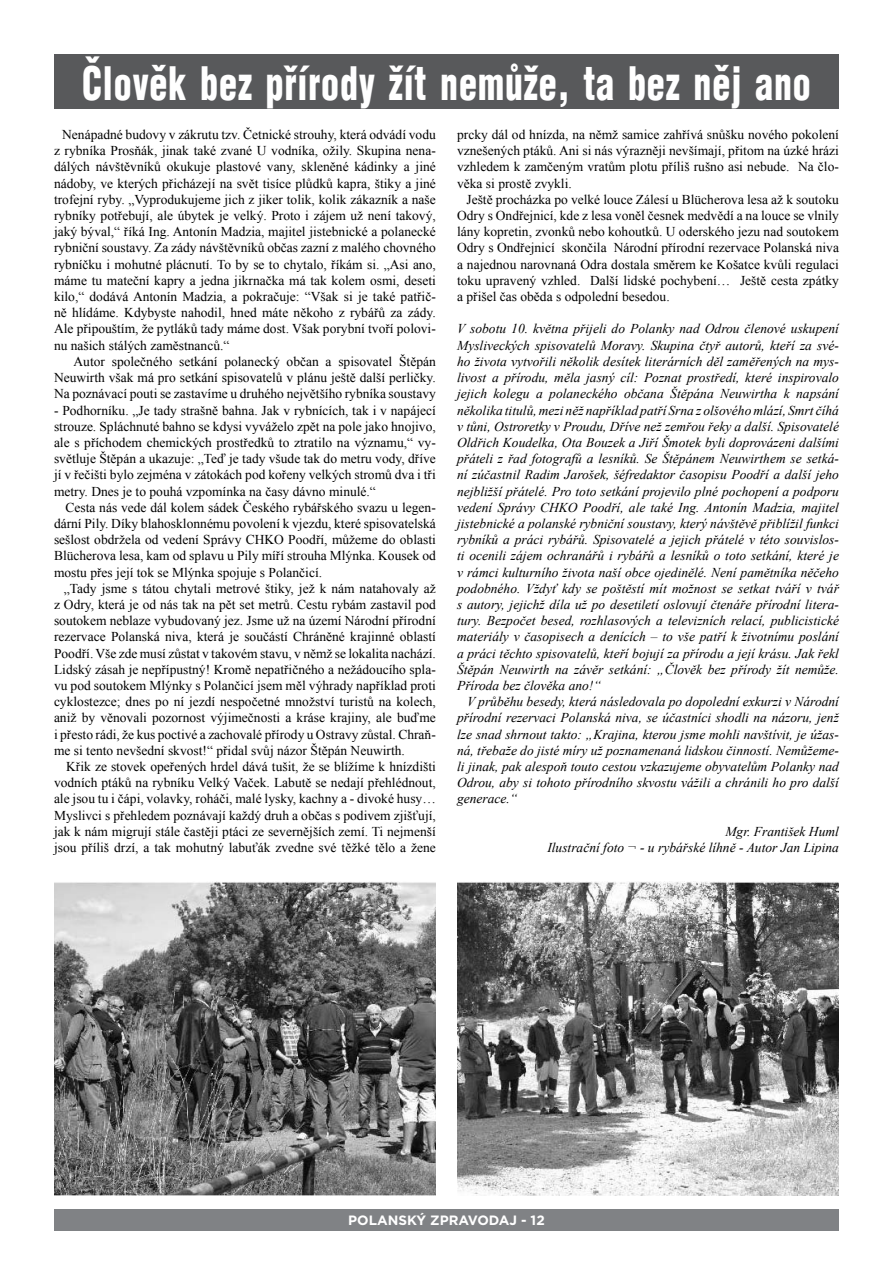
<style>
.page{position:relative;width:893px;height:1263px;background:#fff}
.page>*{position:absolute;margin:0;border:0;box-sizing:border-box;transform-origin:0 0}
.t1{font:900 45px "Switzerland Cond";letter-spacing:.025em;color:#fff;scale:.8 1}
.t2{font:13.5px/16.2px "Times New Roman";color:#000;text-align:justify}
.t3{font:italic 13.5px/16.2px "Times New Roman";color:#000;text-align:justify}
.t4{font:700 13.5px "Gotham";color:#fff}
</style>
<div class="page">
<div style="left:54px;top:1209px;width:785px;height:21px;background:#808285"></div>
<div style="left:54px;top:54px;width:785px;height:54px;background:#58595b"></div>
<img style="left:54px;top:882px;width:382px;height:314px">
<img style="left:457px;top:882px;width:382px;height:314px">
<h1 class="t1" style="left:82px;top:54px;width:913px">Člověk bez přírody žít nemůže, ta bez něj ano</h1>
<p class="t2" style="left:54px;top:126px;width:383px;text-indent:8px">Nenápadné budovy v zákrutu tzv. Četnické strouhy, která odvádí vodu z rybníka Prosňák, jinak také zvané U vodníka, ožily. Skupina nena&shy;dálých návštěvníků okukuje plastové vany, skleněné kádinky a jiné nádoby, ve kterých přicházejí na svět tisíce plůdků kapra, štiky a jiné trofejní ryby. „Vyprodukujeme jich z jiker tolik, kolik zákazník a naše rybníky potřebují, ale úbytek je velký. Proto i zájem už není takový, jaký býval,“ říká Ing. Antonín Madzia, majitel jistebnické a polanecké rybniční soustavy. Za zády návštěvníků občas zazní z malého chovného rybníčku i mohutné plácnutí. To by se to chytalo, říkám si. „Asi ano, máme tu mateční kapry a jedna jikrnačka má tak kolem osmi, deseti kilo,“ dodává Antonín Madzia, a pokračuje: “Však si je také patřič&shy;ně hlídáme. Kdybyste nahodil, hned máte někoho z rybářů za zády.<br>Ale připouštím, že pytláků tady máme dost. Však porybní tvoří polovi&shy;nu našich stálých zaměstnanců.“</p>
<p class="t2" style="left:54px;top:353px;width:383px;text-indent:20px">Autor společného setkání polanecký občan a spisovatel Štěpán Neuwirth však má pro setkání spisovatelů v plánu ještě další perličky.<br>Na poznávací pouti se zastavíme u druhého největšího rybníka soustavy</p>
<p class="t2" style="left:54px;top:402px;width:383px">- Podhorníku. „Je tady strašně bahna. Jak v rybnících, tak i v napájecí strouze. Spláchnuté bahno se kdysi vyváželo zpět na pole jako hnojivo, ale s příchodem chemických prostředků to ztratilo na významu,“ vy&shy;světluje Štěpán a ukazuje: „Teď je tady všude tak do metru vody, dříve jí v řečišti bylo zejména v zátokách pod kořeny velkých stromů dva i tři metry. Dnes je to pouhá vzpomínka na časy dávno minulé.“</p>
<p class="t2" style="left:54px;top:499px;width:383px;text-indent:11px">Cesta nás vede dál kolem sádek Českého rybářského svazu u legen&shy;dární Pily. Díky blahosklonnému povolení k vjezdu, které spisovatelská sešlost obdržela od vedení Správy CHKO Poodří, můžeme do oblasti Blücherova lesa, kam od splavu u Pily míří strouha Mlýnka. Kousek od mostu přes její tok se Mlýnka spojuje s Polančicí.</p>
<p class="t2" style="left:54px;top:580px;width:383px;text-indent:10px">„Tady jsme s tátou chytali metrové štiky, jež k nám natahovaly až z Odry, která je od nás tak na pět set metrů. Cestu rybám zastavil pod soutokem neblaze vybudovaný jez. Jsme už na území Národní přírodní rezervace Polanská niva, která je součástí Chráněné krajinné oblastí Poodří. Vše zde musí zůstat v takovém stavu, v němž se lokalita nachází.<br>Lidský zásah je nepřípustný! Kromě nepatřičného a nežádoucího spla&shy;vu pod soutokem Mlýnky s Polančicí jsem měl výhrady například proti cyklostezce; dnes po ní jezdí nespočetné množství turistů na kolech, aniž by věnovali pozornost výjimečnosti a kráse krajiny, ale buďme i přesto rádi, že kus poctivé a zachovalé přírody u Ostravy zůstal. Chraň&shy;me si tento nevšední skvost!“ přidal svůj názor Štěpán Neuwirth.</p>
<p class="t2" style="left:54px;top:758px;width:383px;text-indent:12px">Křik ze stovek opeřených hrdel dává tušit, že se blížíme k hnízdišti vodních ptáků na rybníku Velký Vaček. Labutě se nedají přehlédnout, ale jsou tu i čápi, volavky, roháči, malé lysky, kachny a - divoké husy… Myslivci s přehledem poznávají každý druh a občas s podivem zjišťují, jak k nám migrují stále častěji ptáci ze severnějších zemí. Ti nejmenší jsou příliš drzí, a tak mohutný labuťák zvedne své těžké tělo a žene</p>
<p class="t2" style="left:457px;top:126px;width:383px">prcky dál od hnízda, na němž samice zahřívá snůšku nového pokolení vznešených ptáků. Ani si nás výrazněji nevšímají, přitom na úzké hrázi vzhledem k zamčeným vratům plotu příliš rušno asi nebude. Na člo&shy;věka si prostě zvykli.</p>
<p class="t2" style="left:457px;top:191px;width:383px;text-indent:9px">Ještě procházka po velké louce Zálesí u Blücherova lesa až k soutoku Odry s Ondřejnicí, kde z lesa voněl česnek medvědí a na louce se vlnily lány kopretin, zvonků nebo kohoutků. U oderského jezu nad soutokem Odry s Ondřejnicí skončila Národní přírodní rezervace Polanská niva a najednou narovnaná Odra dostala směrem ke Košatce kvůli regulaci toku upravený vzhled. Další lidské pochybení… Ještě cesta zpátky a přišel čas oběda s odpolední besedou.</p>
<p class="t3" style="left:457px;top:321px;width:383px">V sobotu 10. května přijeli do Polanky nad Odrou členové uskupení Mysliveckých spisovatelů Moravy. Skupina čtyř autorů, kteří za své&shy;ho života vytvořili několik desítek literárních děl zaměřených na mys&shy;livost a přírodu, měla jasný cíl: Poznat prostředí, které inspirovalo jejich kolegu a polaneckého občana Štěpána Neuwirtha k napsání několika titulů, mezi něž například patří Srna z olšového mlází, Smrt číhá v tůni, Ostroretky v Proudu, Dříve než zemřou řeky a další. Spisovatelé Oldřich Koudelka, Ota Bouzek a Jiří Šmotek byli doprovázeni dalšími přáteli z řad fotografů a lesníků. Se Štěpánem Neuwirthem se setká&shy;ní zúčastnil Radim Jarošek, šéfredaktor časopisu Poodří a další jeho nejbližší přátelé. Pro toto setkání projevilo plné pochopení a podporu vedení Správy CHKO Poodří, ale také Ing. Antonín Madzia, majitel jistebnické a polanské rybniční soustavy, který návštěvě přiblížil funkci rybníků a práci rybářů. Spisovatelé a jejich přátelé v této souvislos&shy;ti ocenili zájem ochranářů i rybářů a lesníků o toto setkání, které je v rámci kulturního života naší obce ojedinělé. Není pamětníka něčeho podobného. Vždyť kdy se poštěstí mít možnost se setkat tváří v tvář s autory, jejichž díla už po desetiletí oslovují čtenáře přírodní litera&shy;tury. Bezpočet besed, rozhlasových a televizních relací, publicistické materiály v časopisech a denících – to vše patří k životnímu poslání a práci těchto spisovatelů, kteří bojují za přírodu a její krásu. Jak řekl Štěpán Neuwirth na závěr setkání: „Člověk bez přírody žít nemůže.<br>Příroda bez člověka ano!“</p>
<p class="t3" style="left:457px;top:693px;width:383px;text-indent:10px">V průběhu besedy, která následovala po dopolední exkurzi v Národní přírodní rezervaci Polanská niva, se účastníci shodli na názoru, jenž lze snad shrnout takto: „Krajina, kterou jsme mohli navštívit, je úžas&shy;ná, třebaže do jisté míry už poznamenaná lidskou činností. Nemůžeme&shy;li jinak, pak alespoň touto cestou vzkazujeme obyvatelům Polanky nad Odrou, aby si tohoto přírodního skvostu vážili a chránili ho pro další generace.“</p>
<p class="t3" style="left:547px;top:823px;width:293px;text-align:right">Mgr. František Huml<br>Ilustrační foto ¬ - u rybářské líhně - Autor Jan Lipina</p>
<p class="t4" style="left:348px;top:1211px;width:198px">POLANSKÝ ZPRAVODAJ - 12</p>
</div>
